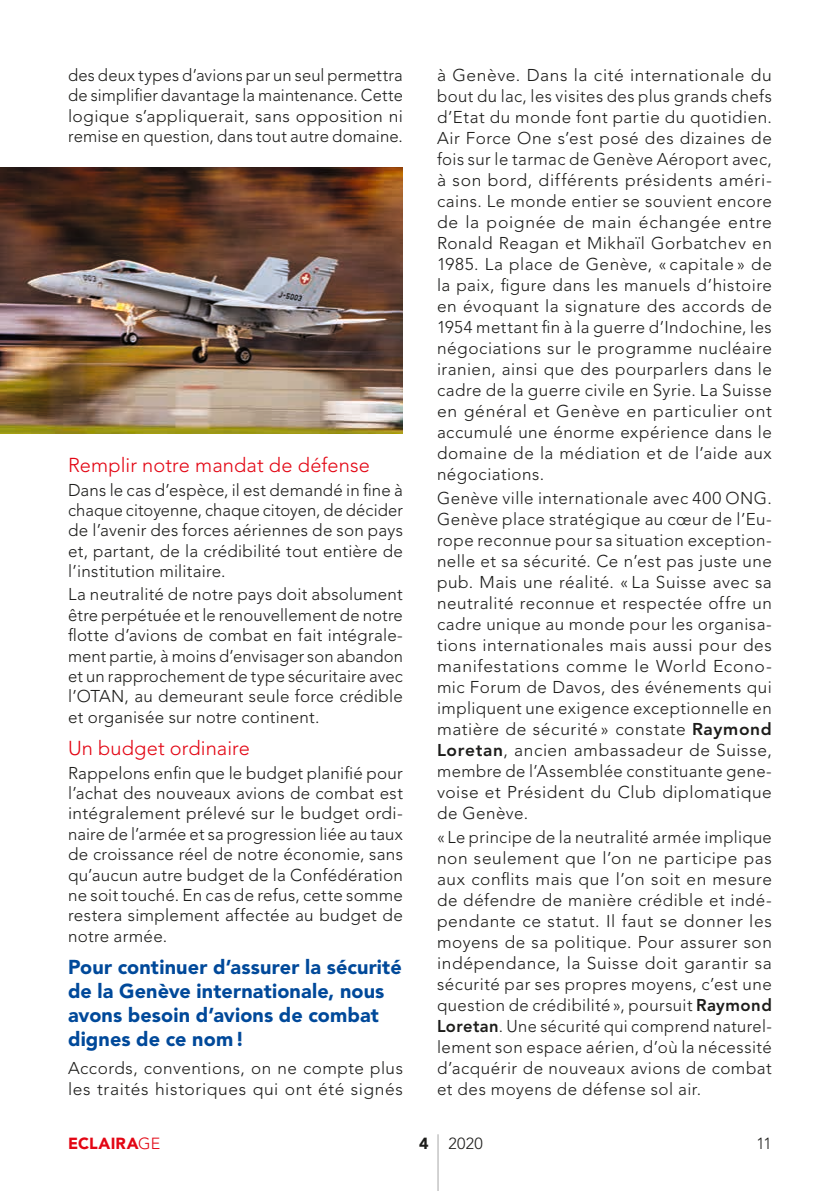
<style>
.page{position:relative;width:840px;height:1191px;background:#fff}
.page>*{position:absolute;margin:0;border:0;box-sizing:border-box;transform-origin:0 0}
.t1{font:900 20px/24px "Avenir LT Std";letter-spacing:.005em;color:#00499a}
.t2{font:300 20px "Avenir LT Std";letter-spacing:.005em;color:#e30614}
.t3{font:300 17px/21px "Avenir LT Std";letter-spacing:.025em;color:#1d1d1b;text-align:justify}
.t4{font:900 16px "Avenir LT Std";letter-spacing:.015em;color:#e30614}
.t5{font:300 16px "Avenir LT Std";letter-spacing:.02em;color:#1d1d1b}
.s1{font-weight:800}
.s2{font-weight:300}
.s3{font-weight:900}
</style>
<div class="page">
<hr style="left:437px;top:1134px;width:1px;height:57px;background:#a8a8a8">
<img style="left:0;top:167px;width:403px;height:267px">
<p class="t3" style="left:68px;top:65px;width:336px;line-height:20.4px">des deux types d’avions par un seul permettra de simplifier davantage la maintenance. Cette logique s’appliquerait, sans opposition ni remise en question, dans tout autre domaine.</p>
<p class="t2" style="left:68px;top:453px;width:303px">Remplir notre mandat de défense</p>
<p class="t3" style="left:68px;top:479px;width:336px;line-height:20.4px">Dans le cas d’espèce, il est demandé in fine à chaque citoyenne, chaque citoyen, de décider de l’avenir des forces aériennes de son pays et, partant, de la crédibilité tout entière de l’institution militaire.</p>
<p class="t3" style="left:68px;top:584px;width:336px;line-height:20.4px">La neutralité de notre pays doit absolument être perpétuée et le renouvellement de notre flotte d’avions de combat en fait intégrale&shy;ment partie, à moins d’envisager son abandon et un rapprochement de type sécuritaire avec l’OTAN, au demeurant seule force crédible et organisée sur notre continent.</p>
<p class="t2" style="left:68px;top:736px;width:183px">Un budget ordinaire</p>
<p class="t3" style="left:68px;top:762px;width:336px;line-height:20.4px">Rappelons enfin que le budget planifié pour l’achat des nouveaux avions de combat est intégralement prélevé sur le budget ordi&shy;naire de l’armée et sa progression liée au taux de croissance réel de notre économie, sans qu’aucun autre budget de la Confédération ne soit touché. En cas de refus, cette somme restera simplement affectée au budget de notre armée.</p>
<p class="t1" style="left:68px;top:955px;width:335px">Pour continuer d’assurer la sécurité de la Genève internationale, nous avons besoin d’avions de combat dignes de ce nom!</p>
<p class="t3" style="left:68px;top:1058px;width:336px;line-height:20.4px">Accords, conventions, on ne compte plus les traités historiques qui ont été signés</p>
<p class="t3" style="left:437px;top:65px;width:336px">à Genève. Dans la cité internationale du bout du lac, les visites des plus grands chefs d’Etat du monde font partie du quotidien.<br>Air Force One s’est posé des dizaines de fois sur le tarmac de Genève Aéroport avec, à son bord, différents présidents améri&shy;cains. Le monde entier se souvient encore de la poignée de main échangée entre Ronald Reagan et Mikhaïl Gorbatchev en 1985. La place de Genève, « capitale » de la paix, figure dans les manuels d’histoire en évoquant la signature des accords de 1954 mettant fin à la guerre d’Indochine, les négociations sur le programme nucléaire iranien, ainsi que des pourparlers dans le cadre de la guerre civile en Syrie. La Suisse en général et Genève en particulier ont accumulé une énorme expérience dans le domaine de la médiation et de l’aide aux négociations.</p>
<p class="t3" style="left:437px;top:487px;width:336px">Genève ville internationale avec 400 ONG.<br>Genève place stratégique au cœur de l’Eu&shy;rope reconnue pour sa situation exception&shy;nelle et sa sécurité. Ce n’est pas juste une pub. Mais une réalité. « La Suisse avec sa neutralité reconnue et respectée offre un cadre unique au monde pour les organisa&shy;tions internationales mais aussi pour des manifestations comme le World Econo&shy;mic Forum de Davos, des événements qui impliquent une exigence exceptionnelle en matière de sécurité » constate <span class="s1">Raymond Loretan</span>, ancien ambassadeur de Suisse, membre de l’Assemblée constituante gene&shy;voise et Président du Club diplomatique de Genève.</p>
<p class="t3" style="left:437px;top:826px;width:336px">« Le principe de la neutralité armée implique non seulement que l’on ne participe pas aux conflits mais que l’on soit en mesure de défendre de manière crédible et indé&shy;pendante ce statut. Il faut se donner les moyens de sa politique. Pour assurer son indépendance, la Suisse doit garantir sa sécurité par ses propres moyens, c’est une question de crédibilité », poursuit <span class="s1">Raymond Loretan</span>. Une sécurité qui comprend naturel&shy;lement son espace aérien, d’où la nécessité d’acquérir de nouveaux avions de combat et des moyens de défense sol air.</p>
<p class="t4" style="left:68px;top:1134px;width:93px">ECLAIRA<span class="s2">GE</span></p>
<p class="t5" style="left:419px;top:1134px;width:65px"><span class="s3">4</span> 2020</p>
<p class="t5" style="left:756px;top:1134px;width:17px">11</p>
</div>
